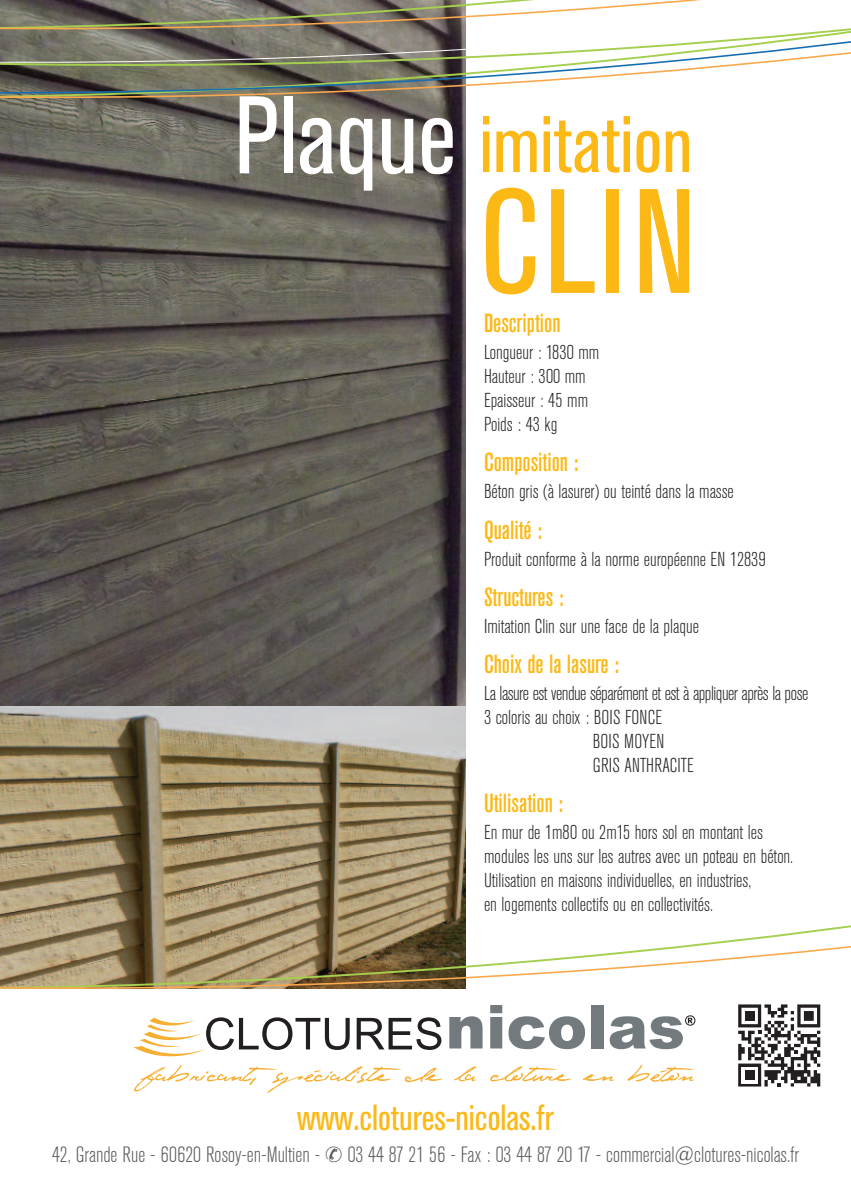
<style>
.page{position:relative;width:851px;height:1191px;background:#fff}
.page>*{position:absolute;margin:0;border:0;box-sizing:border-box;transform-origin:0 0}
.t1{font:condensed 146.8px "Akzidenz Grotesk BE";color:#fcb814}
.t2{font:condensed 109px "Akzidenz Grotesk BE";color:#fff}
.t3{font:condensed 80.8px "Akzidenz Grotesk BE";color:#fcb814}
.t4{font:condensed 36px "Akzidenz Grotesk BE";color:#fcb814}
.t5{font:500 condensed 26px "Akzidenz Grotesk BE";color:#fcb814}
.t6{font:300 condensed 22px "Akzidenz Grotesk BE";color:#57585a}
.t7{font:300 condensed 20px/24px "Akzidenz Grotesk BE";color:#231f20}
.t8{font:300 condensed 20px "Akzidenz Grotesk BE";letter-spacing:-.025em;color:#231f20}
</style>
<div class="page">
<svg style="left:134px;top:1064px;width:307px;height:29px"></svg>
<svg style="left:454px;top:1066px;width:22px;height:15px"></svg>
<svg style="left:490px;top:1066px;width:80px;height:15px"></svg>
<svg style="left:583px;top:1074px;width:31px;height:7px"></svg>
<svg style="left:627px;top:1064px;width:67px;height:18px"></svg>
<img style="left:0;top:149px;width:465px;height:557px">
<img style="left:0;top:706px;width:465px;height:208px">
<svg style="left:0;top:914px;width:850px;height:75px"></svg>
<div style="left:770px;top:969px;width:80px;height:33px;background:#fff"></div>
<svg style="left:738px;top:1004px;width:82px;height:82px"></svg>
<svg style="left:356px;top:1017px;width:85px;height:33px"></svg>
<svg style="left:449px;top:1016px;width:33px;height:32px"></svg>
<svg style="left:490px;top:1005px;width:12px;height:43px"></svg>
<svg style="left:508px;top:1016px;width:77px;height:33px"></svg>
<div style="left:591px;top:1005px;width:12px;height:43px;background:#737a7e"></div>
<svg style="left:609px;top:1015px;width:86px;height:34px"></svg>
<svg style="left:133px;top:1017px;width:216px;height:39px"></svg>
<svg style="left:0;top:0;width:850px;height:149px"></svg>
<h2 class="t2" style="left:234px;top:96px;width:224px">Plaque</h2>
<h3 class="t3" style="left:479px;top:115px;width:214px">imitation</h3>
<h1 class="t1" style="left:479px;top:189px;width:218px">CLIN</h1>
<h3 class="t5" style="left:484px;top:314px;width:78px">Description</h3>
<p class="t7" style="left:484px;top:342px;width:117px">Longueur : 1830 mm<br>Hauteur : 300 mm<br>Epaisseur : 45 mm<br>Poids : 43 kg</p>
<h3 class="t5" style="left:484px;top:453px;width:96px">Composition :</h3>
<p class="t7" style="left:484px;top:481px;width:251px">Béton gris (à lasurer) ou teinté dans la masse</p>
<h3 class="t5" style="left:484px;top:520px;width:59px">Qualité :</h3>
<p class="t7" style="left:484px;top:548px;width:283px">Produit conforme à la norme européenne EN 12839</p>
<h3 class="t5" style="left:484px;top:587px;width:81px">Structures :</h3>
<p class="t7" style="left:484px;top:615px;width:216px">Imitation Clin sur une face de la plaque</p>
<h3 class="t5" style="left:484px;top:655px;width:136px">Choix de la lasure :</h3>
<p class="t8" style="left:484px;top:686px;width:326px">La lasure est vendue séparément et est à appliquer après la pose</p>
<p class="t7" style="left:484px;top:706px;width:179px">3 coloris au choix : BOIS FONCE</p>
<p class="t7" style="left:592px;top:730px;width:73px">BOIS MOYEN</p>
<p class="t7" style="left:592px;top:754px;width:102px">GRIS ANTHRACITE</p>
<h3 class="t5" style="left:484px;top:794px;width:81px">Utilisation :</h3>
<p class="t7" style="left:484px;top:822px;width:310px">En mur de 1m80 ou 2m15 hors sol en montant les modules les uns sur les autres avec un poteau en béton.<br>Utilisation en maisons individuelles, en industries,<br>en logements collectifs ou en collectivités.</p>
<h3 class="t4" style="left:297px;top:1104px;width:258px">www.clotures-nicolas.fr</h3>
<p class="t6" style="left:52px;top:1146px;width:748px">42, Grande Rue - 60620 Rosoy-en-Multien - ✆ 03 44 87 21 56 - Fax : 03 44 87 20 17 - commercial@clotures-nicolas.fr</p>
</div>
